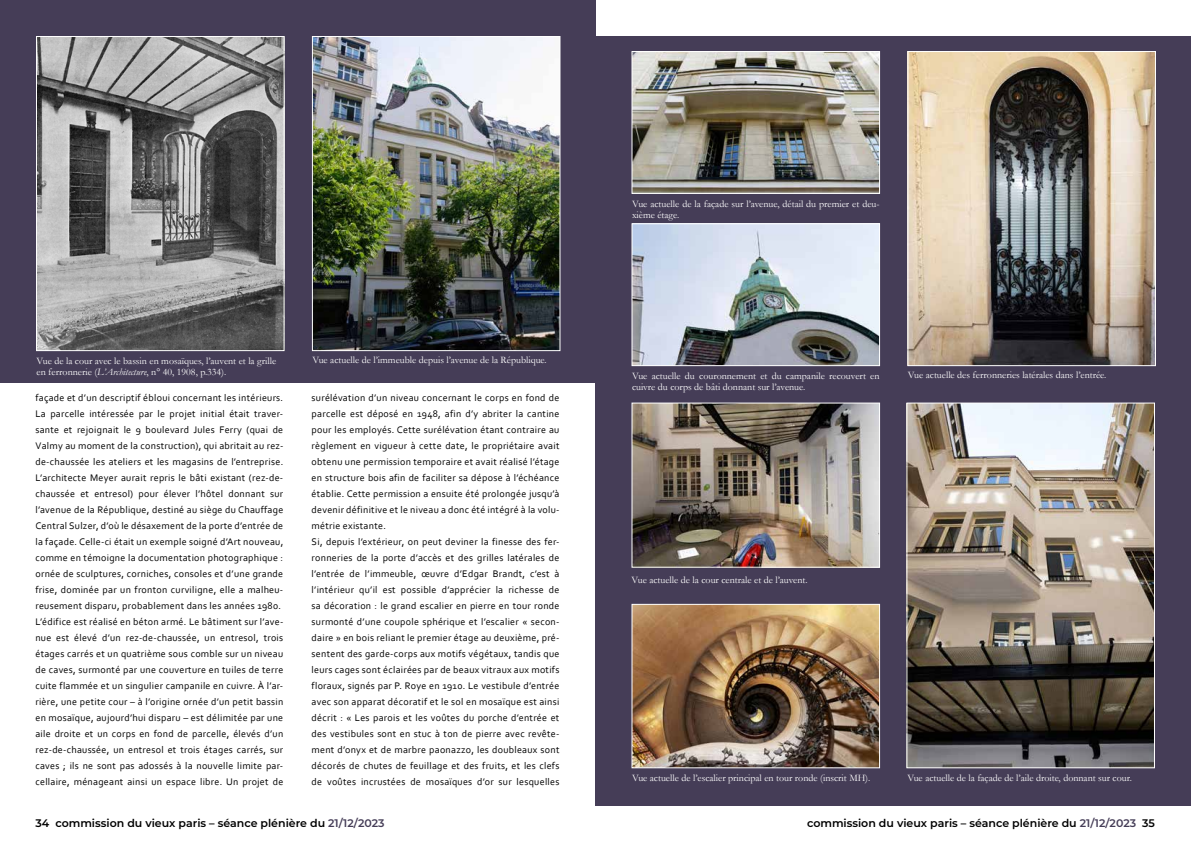
<style>
.page{position:relative;width:1191px;height:842px;background:#fff}
.page>*{position:absolute;margin:0;border:0;box-sizing:border-box;transform-origin:0 0}
.t1{font:600 11px "Montserrat";color:#000}
.t2{font:10px/16px "Corbel";letter-spacing:.025em;color:#000}
.t3{font:10px/11px "Garamond";color:#fff}
.s1{font-style:italic}
.s2{color:#453d57}
</style>
<div class="page">
<div style="left:595px;top:36px;width:596px;height:770px;background:#453d57"></div>
<div style="left:0;top:0;width:595px;height:383px;background:#453d57"></div>
<img style="left:38px;top:38px;width:244px;height:311px">
<div style="left:36px;top:36px;width:248px;height:315px;border:1px solid #fff"></div>
<img style="left:314px;top:38px;width:244px;height:311px">
<div style="left:312px;top:36px;width:248px;height:315px;border:1px solid #fff"></div>
<img style="left:633px;top:606px;width:245px;height:160px">
<div style="left:631px;top:604px;width:249px;height:164px;border:1px solid #fff"></div>
<img style="left:633px;top:405px;width:245px;height:161px">
<div style="left:631px;top:403px;width:249px;height:165px;border:1px solid #fff"></div>
<img style="left:908px;top:405px;width:245px;height:361px">
<div style="left:906px;top:403px;width:249px;height:365px;border:1px solid #fff"></div>
<img style="left:633px;top:225px;width:245px;height:139px">
<div style="left:631px;top:223px;width:249px;height:143px;border:1px solid #fff"></div>
<img style="left:633px;top:53px;width:245px;height:139px">
<div style="left:631px;top:51px;width:249px;height:143px;border:1px solid #fff"></div>
<img style="left:909px;top:53px;width:245px;height:311px">
<div style="left:907px;top:51px;width:249px;height:315px;border:1px solid #fff"></div>
<p class="t3" style="left:36px;top:355px;width:241px">Vue de la cour avec le bassin en mosaïques, l’auvent et la grille en ferronnerie (<span class="s1">L’Architecture</span>, n° 40, 1908, p.334).</p>
<p class="t3" style="left:312px;top:354px;width:236px">Vue actuelle de l’immeuble depuis l’avenue de la République.</p>
<p class="t2" style="left:35px;top:389px;width:249px">façade et d’un descriptif ébloui concernant les intérieurs.<br>La parcelle intéressée par le projet initial était traver&shy;sante et rejoignait le 9 boulevard Jules Ferry (quai de Valmy au moment de la construction), qui abritait au rez&shy;de-chaussée les ateliers et les magasins de l’entreprise.<br>L’architecte Meyer aurait repris le bâti existant (rez-de&shy;chaussée et entresol) pour élever l’hôtel donnant sur l’avenue de la République, destiné au siège du Chauffage Central Sulzer, d’où le désaxement de la porte d’entrée de la façade. Celle-ci était un exemple soigné d’Art nouveau, comme en témoigne la documentation photographique : ornée de sculptures, corniches, consoles et d’une grande frise, dominée par un fronton curviligne, elle a malheu&shy;reusement disparu, probablement dans les années 1980.<br>L’édifice est réalisé en béton armé. Le bâtiment sur l’ave&shy;nue est élevé d’un rez-de-chaussée, un entresol, trois étages carrés et un quatrième sous comble sur un niveau de caves, surmonté par une couverture en tuiles de terre cuite flammée et un singulier campanile en cuivre. À l’ar&shy;rière, une petite cour – à l’origine ornée d’un petit bassin en mosaïque, aujourd’hui disparu – est délimitée par une aile droite et un corps en fond de parcelle, élevés d’un rez-de-chaussée, un entresol et trois étages carrés, sur caves ; ils ne sont pas adossés à la nouvelle limite par&shy;cellaire, ménageant ainsi un espace libre. Un projet de</p>
<p class="t2" style="left:312px;top:389px;width:249px">surélévation d’un niveau concernant le corps en fond de parcelle est déposé en 1948, afin d’y abriter la cantine pour les employés. Cette surélévation étant contraire au règlement en vigueur à cette date, le propriétaire avait obtenu une permission temporaire et avait réalisé l’étage en structure bois afin de faciliter sa dépose à l’échéance établie. Cette permission a ensuite été prolongée jusqu’à devenir définitive et le niveau a donc été intégré à la volu&shy;métrie existante.<br>Si, depuis l’extérieur, on peut deviner la finesse des fer&shy;ronneries de la porte d’accès et des grilles latérales de l’entrée de l’immeuble, œuvre d’Edgar Brandt, c’est à l’intérieur qu’il est possible d’apprécier la richesse de sa décoration : le grand escalier en pierre en tour ronde surmonté d’une coupole sphérique et l’escalier « secon&shy;daire » en bois reliant le premier étage au deuxième, pré&shy;sentent des garde-corps aux motifs végétaux, tandis que leurs cages sont éclairées par de beaux vitraux aux motifs floraux, signés par P. Roye en 1910. Le vestibule d’entrée avec son apparat décoratif et le sol en mosaïque est ainsi décrit : « Les parois et les voûtes du porche d’entrée et des vestibules sont en stuc à ton de pierre avec revête&shy;ment d’onyx et de marbre paonazzo, les doubleaux sont décorés de chutes de feuillage et des fruits, et les clefs de voûtes incrustées de mosaïques d’or sur lesquelles</p>
<p class="t3" style="left:632px;top:198px;width:249px">Vue actuelle de la façade sur l’avenue, détail du premier et deu&shy;xième étage.</p>
<p class="t3" style="left:632px;top:370px;width:249px">Vue actuelle du couronnement et du campanile recouvert en cuivre du corps de bâti donnant sur l’avenue.</p>
<p class="t3" style="left:908px;top:369px;width:200px">Vue actuelle des ferronneries latérales dans l’entrée.</p>
<p class="t3" style="left:631px;top:574px;width:178px">Vue actuelle de la cour centrale et de l’auvent.</p>
<p class="t3" style="left:632px;top:772px;width:240px">Vue actuelle de l’escalier principal en tour ronde (inscrit MH).</p>
<p class="t3" style="left:907px;top:772px;width:226px">Vue actuelle de la façade de l’aile droite, donnant sur cour.</p>
<p class="t1" style="left:35px;top:816px;width:350px">34 commission du vieux paris – séance plénière du <span class="s2">21/12/2023</span></p>
<p class="t1" style="left:807px;top:815px;width:349px">commission du vieux paris – séance plénière du <span class="s2">21/12/2023</span> 35</p>
</div>
